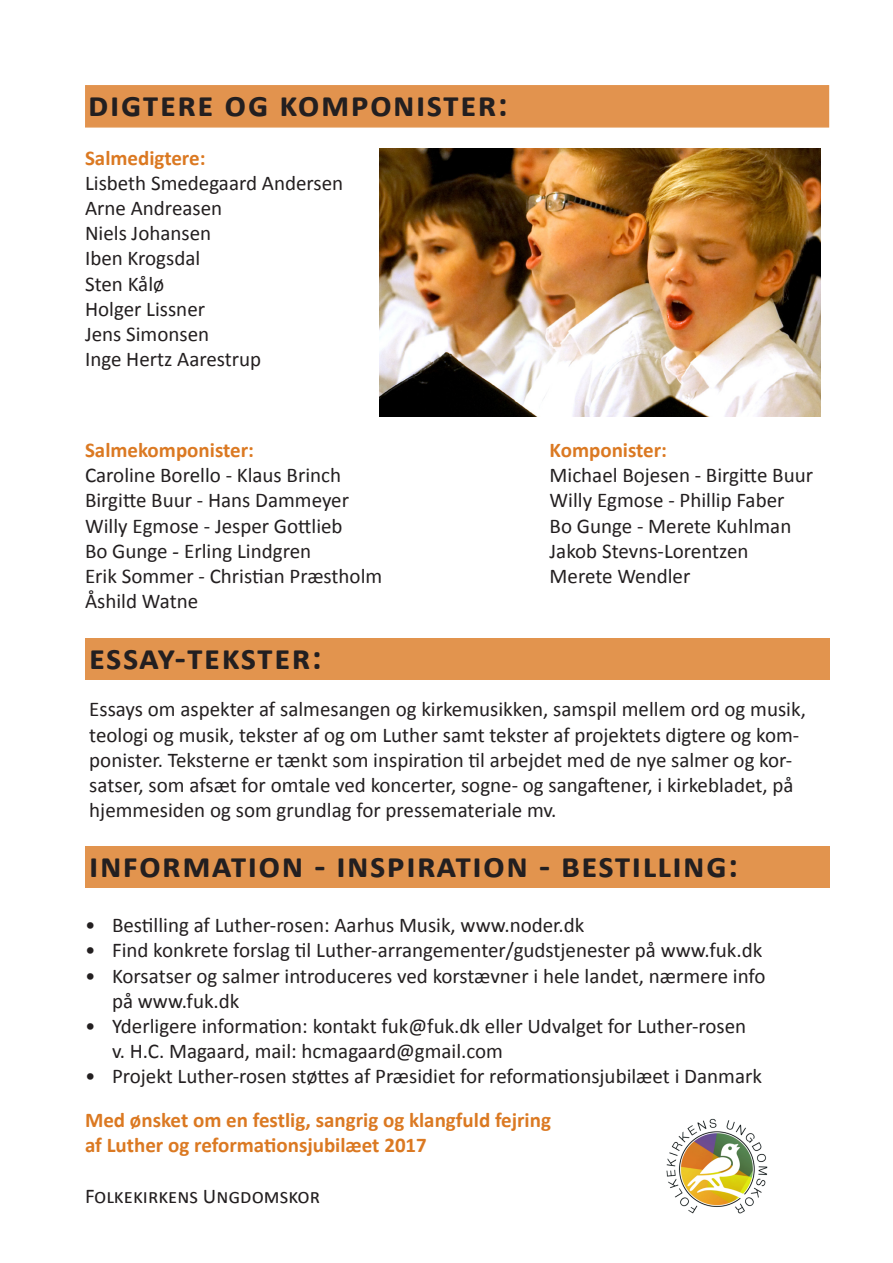
<style>
.page{position:relative;width:893px;height:1263px;background:#fff}
.page>*{position:absolute;margin:0;border:0;box-sizing:border-box;transform-origin:0 0}
.t1{font:700 36px "Calibri";letter-spacing:.04em;color:#231f20}
.t2{font:21px/25.2px "Calibri";color:#231f20}
.t3{font:700 21px/25.2px "Calibri";color:#db7922}
.s1{font-family:"Minion Pro";font-weight:700}
</style>
<div class="page">
<div style="left:85px;top:85px;width:744px;height:43px;background:#e2934e;border:2px solid #db7922"></div>
<div style="left:85px;top:639px;width:744px;height:41px;background:#e2944e"></div>
<div style="left:85px;top:846px;width:744px;height:41px;background:#e2944e"></div>
<img style="left:380px;top:149px;width:441px;height:268px">
<img style="left:666px;top:1118px;width:101px;height:96px">
<p class="t1" style="left:88px;top:81px;width:421px">digtere og komponister:</p>
<p class="t3" style="left:85px;top:145px;width:122px">Salmedigtere:</p>
<p class="t2" style="left:85px;top:170px;width:260px">Lisbeth Smedegaard Andersen</p>
<p class="t2" style="left:85px;top:195px;width:139px">Arne Andreasen</p>
<p class="t2" style="left:85px;top:221px;width:128px">Niels Johansen</p>
<p class="t2" style="left:85px;top:246px;width:117px">Iben Krogsdal</p>
<p class="t2" style="left:85px;top:271px;width:81px">Sten Kålø</p>
<p class="t2" style="left:85px;top:296px;width:122px">Holger Lissner</p>
<p class="t2" style="left:85px;top:321px;width:126px">Jens Simonsen</p>
<p class="t2" style="left:85px;top:347px;width:178px">Inge Hertz Aarestrup</p>
<p class="t3" style="left:85px;top:437px;width:170px">Salmekomponister:</p>
<p class="t2" style="left:85px;top:463px;width:299px">Caroline Borello - Klaus Brinch<br>Birgitte Buur - Hans Dammeyer<br>Willy Egmose - Jesper Gottlieb<br>Bo Gunge <span class="s1">-</span> Erling Lindgren<br>Erik Sommer - Christian Præstholm<br>Åshild Watne</p>
<p class="t1" style="left:89px;top:634px;width:234px">essay-tekster:</p>
<p class="t3" style="left:550px;top:437px;width:119px">Komponister:</p>
<p class="t2" style="left:550px;top:463px;width:265px">Michael Bojesen - Birgitte Buur</p>
<p class="t2" style="left:550px;top:488px;width:236px">Willy Egmose - Phillip Faber</p>
<p class="t2" style="left:550px;top:513px;width:243px">Bo Gunge - Merete Kuhlman</p>
<p class="t2" style="left:550px;top:538px;width:200px">Jakob Stevns-Lorentzen</p>
<p class="t2" style="left:550px;top:563px;width:142px">Merete Wendler</p>
<p class="t2" style="left:89px;top:697px;width:718px">Essays om aspekter af salmesangen og kirkemusikken, samspil mellem ord og musik, teologi og musik, tekster af og om Luther samt tekster af projektets digtere og kom&shy;ponister. Teksterne er tænkt som inspiration til arbejdet med de nye salmer og kor&shy;satser, som afsæt for omtale ved koncerter, sogne- og sangaftener, i kirkebladet, på hjemmesiden og som grundlag for pressemateriale mv.</p>
<p class="t1" style="left:89px;top:842px;width:650px">information - inspiration - bestilling:</p>
<p class="t2" style="left:85px;top:913px;width:501px">• Bestilling af Luther-rosen: Aarhus Musik, www.noder.dk</p>
<p class="t2" style="left:85px;top:938px;width:679px">• Find konkrete forslag til Luther-arrangementer/gudstjenester på www.fuk.dk</p>
<p class="t2" style="left:112px;top:963px;width:655px;text-indent:-27px">• Korsatser og salmer introduceres ved korstævner i hele landet, nærmere info på www.fuk.dk</p>
<p class="t2" style="left:112px;top:1013px;width:636px;text-indent:-27px">• Yderligere information: kontakt fuk@fuk.dk eller Udvalget for Luther-rosen v. H.C. Magaard, mail: hcmagaard@gmail.com</p>
<p class="t2" style="left:85px;top:1064px;width:678px">• Projekt Luther-rosen støttes af Præsidiet for reformationsjubilæet i Danmark</p>
<p class="t3" style="left:85px;top:1107px;width:467px">Med ønsket om en festlig, sangrig og klangfuld fejring af Luther og reformationsjubilæet 2017</p>
<p class="t2" style="left:85px;top:1183px;width:236px">Folkekirkens Ungdomskor</p>
</div>
